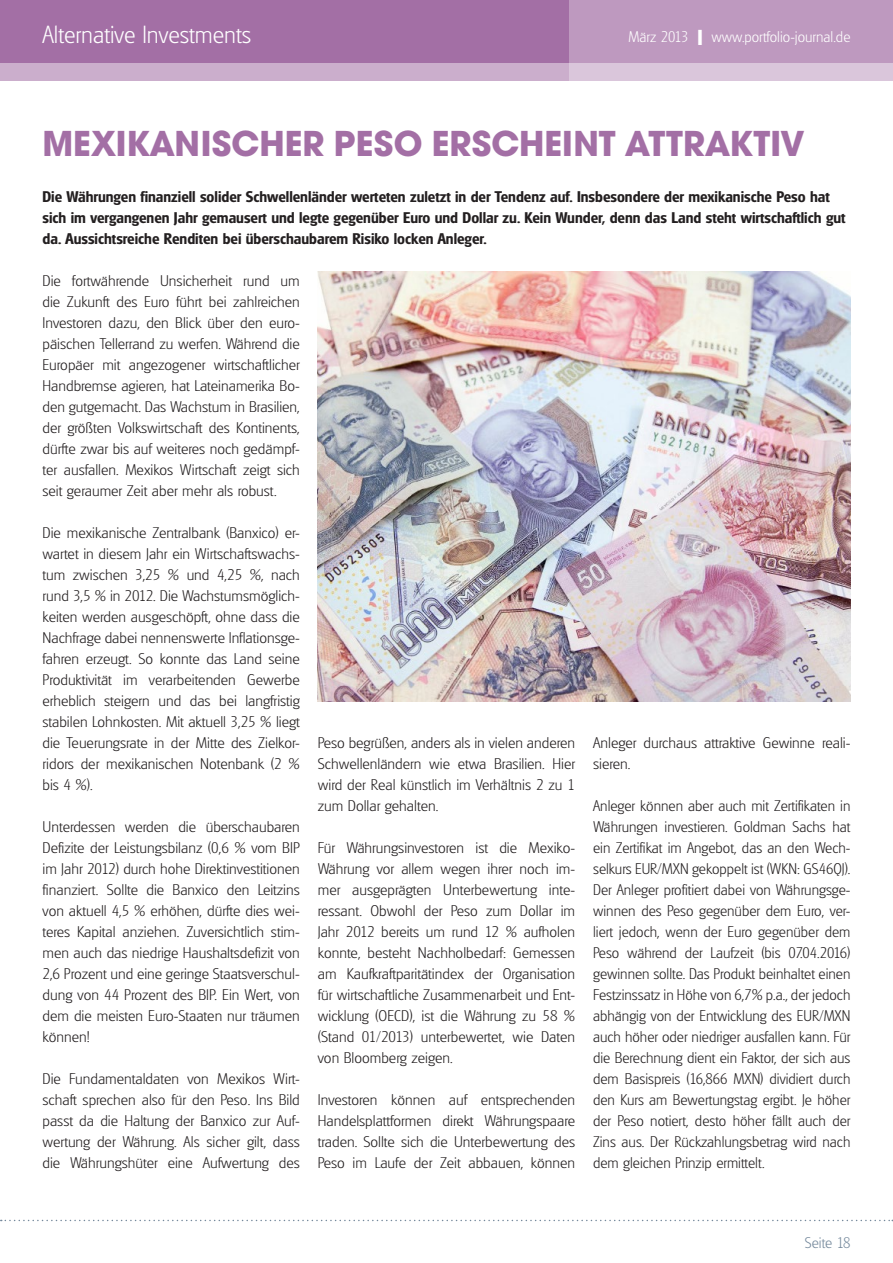
<style>
.page{position:relative;width:893px;height:1263px;background:#fff}
.page>*{position:absolute;margin:0;border:0;box-sizing:border-box;transform-origin:0 0}
.t1{font:700 37.5px "Avignon";color:#a36fa5}
.t2{font:200 24px "Glasgow Serial";color:#fff}
.t3{font:200 15px/21px "Glasgow Serial";color:#231f20;text-align:justify}
.t4{font:700 15px/21px "Glasgow Serial";color:#231f20}
.t5{font:200 15px "Glasgow Serial";color:#fff}
.t6{font:200 15px "Glasgow Serial";color:#75899c}
.s1{font-weight:700;font-size:21px}
</style>
<div class="page">
<svg style="left:1px;top:1220px;width:892px;height:1px"></svg>
<div style="left:0;top:0;width:893px;height:81px;background:#a36fa5"></div>
<div style="left:0;top:64px;width:893px;height:17px;background:#cbaecc"></div>
<svg style="left:570px;top:0;width:323px;height:81px;background:#c4a2c5"></svg>
<img style="left:318px;top:271px;width:532px;height:430px">
<h2 class="t2" style="left:43px;top:20px;width:210px">Alternative Investments</h2>
<p class="t5" style="left:711px;top:27px;width:141px">www.portfolio-journal.de</p>
<p class="t5" style="left:629px;top:27px;width:75px">März 2013 <span class="s1">I</span></p>
<h1 class="t1" style="left:43px;top:120px;width:763px">MEXIKANISCHER PESO ERSCHEINT ATTRAKTIV</h1>
<p class="t4" style="left:43px;top:186px;width:804px">Die Währungen finanziell solider Schwellenländer werteten zuletzt in der Tendenz auf. Insbesondere der mexikanische Peso hat sich im vergangenen Jahr gemausert und legte gegenüber Euro und Dollar zu. Kein Wunder, denn das Land steht wirtschaftlich gut da. Aussichtsreiche Renditen bei überschaubarem Risiko locken Anleger.</p>
<p class="t3" style="left:43px;top:270px;width:259px">Die fortwährende Unsicherheit rund um die Zukunft des Euro führt bei zahlreichen Investoren dazu, den Blick über den euro&shy;päischen Tellerrand zu werfen. Während die Europäer mit angezogener wirtschaftlicher Handbremse agieren, hat Lateinamerika Bo&shy;den gutgemacht. Das Wachstum in Brasilien, der größten Volkswirtschaft des Kontinents, dürfte zwar bis auf weiteres noch gedämpf&shy;ter ausfallen. Mexikos Wirtschaft zeigt sich seit geraumer Zeit aber mehr als robust.</p>
<p class="t3" style="left:43px;top:522px;width:259px">Die mexikanische Zentralbank (Banxico) er&shy;wartet in diesem Jahr ein Wirtschaftswachs&shy;tum zwischen 3,25 % und 4,25 %, nach rund 3,5 % in 2012. Die Wachstumsmöglich&shy;keiten werden ausgeschöpft, ohne dass die Nachfrage dabei nennenswerte Inflationsge&shy;fahren erzeugt. So konnte das Land seine Produktivität im verarbeitenden Gewerbe erheblich steigern und das bei langfristig stabilen Lohnkosten. Mit aktuell 3,25 % liegt die Teuerungsrate in der Mitte des Zielkor&shy;ridors der mexikanischen Notenbank (2 % bis 4 %).</p>
<p class="t3" style="left:43px;top:816px;width:259px">Unterdessen werden die überschaubaren Defizite der Leistungsbilanz (0,6 % vom BIP im Jahr 2012) durch hohe Direktinvestitionen finanziert. Sollte die Banxico den Leitzins von aktuell 4,5 % erhöhen, dürfte dies wei&shy;teres Kapital anziehen. Zuversichtlich stim&shy;men auch das niedrige Haushaltsdefizit von 2,6 Prozent und eine geringe Staatsverschul&shy;dung von 44 Prozent des BIP. Ein Wert, von dem die meisten Euro-Staaten nur träumen können!</p>
<p class="t3" style="left:43px;top:1068px;width:259px">Die Fundamentaldaten von Mexikos Wirt&shy;schaft sprechen also für den Peso. Ins Bild passt da die Haltung der Banxico zur Auf&shy;wertung der Währung. Als sicher gilt, dass die Währungshüter eine Aufwertung des</p>
<p class="t3" style="left:318px;top:732px;width:259px">Peso begrüßen, anders als in vielen anderen Schwellenländern wie etwa Brasilien. Hier wird der Real künstlich im Verhältnis 2 zu 1 zum Dollar gehalten.</p>
<p class="t3" style="left:318px;top:837px;width:259px">Für Währungsinvestoren ist die Mexiko-Währung vor allem wegen ihrer noch im&shy;mer ausgeprägten Unterbewertung inte&shy;ressant. Obwohl der Peso zum Dollar im Jahr 2012 bereits um rund 12 % aufholen konnte, besteht Nachholbedarf: Gemessen am Kaufkraftparitätindex der Organisation für wirtschaftliche Zusammenarbeit und Ent&shy;wicklung (OECD), ist die Währung zu 58 % (Stand 01/2013) unterbewertet, wie Daten von Bloomberg zeigen.</p>
<p class="t3" style="left:318px;top:1089px;width:259px">Investoren können auf entsprechenden Handelsplattformen direkt Währungspaare traden. Sollte sich die Unterbewertung des Peso im Laufe der Zeit abbauen, können</p>
<p class="t3" style="left:593px;top:732px;width:259px">Anleger durchaus attraktive Gewinne reali&shy;sieren.</p>
<p class="t3" style="left:593px;top:795px;width:259px">Anleger können aber auch mit Zertifikaten in Währungen investieren. Goldman Sachs hat ein Zertifikat im Angebot, das an den Wech&shy;selkurs EUR/MXN gekoppelt ist (WKN: GS46QJ).<br>Der Anleger profitiert dabei von Währungsge&shy;winnen des Peso gegenüber dem Euro, ver&shy;liert jedoch, wenn der Euro gegenüber dem Peso während der Laufzeit (bis 07.04.2016) gewinnen sollte. Das Produkt beinhaltet einen Festzinssatz in Höhe von 6,7% p.a., der jedoch abhängig von der Entwicklung des EUR/MXN auch höher oder niedriger ausfallen kann. Für die Berechnung dient ein Faktor, der sich aus dem Basispreis (16,866 MXN) dividiert durch den Kurs am Bewertungstag ergibt. Je höher der Peso notiert, desto höher fällt auch der Zins aus. Der Rückzahlungsbetrag wird nach dem gleichen Prinzip ermittelt.</p>
<p class="t6" style="left:805px;top:1234px;width:47px">Seite 18</p>
</div>
